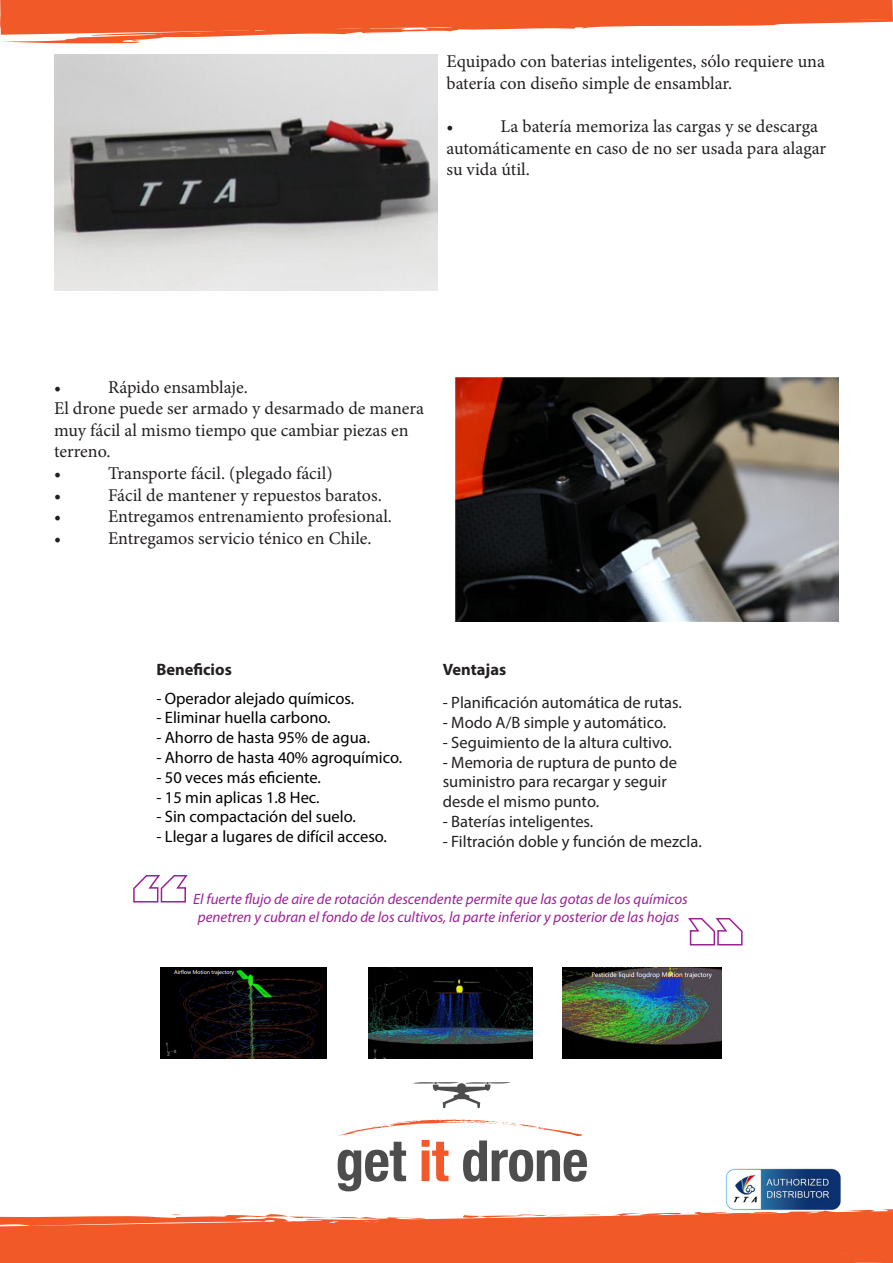
<style>
.page{position:relative;width:893px;height:1263px;background:#fff}
.page>*{position:absolute;margin:0;border:0;box-sizing:border-box;transform-origin:0 0}
.t1{font:18px/21.6px "Minion Pro";color:#231f20}
.t2{font:16.5px/19.8px "Myriad Pro";color:#231f20}
.t3{font:16.5px "Myriad Pro";color:#000}
.t4{font:700 16.5px "Myriad Pro";color:#231f20}
.t5{font:italic 15px/18px "Myriad Pro";color:#9b2295;text-align:center}
</style>
<div class="page">
<img style="left:54px;top:54px;width:384px;height:236px">
<svg style="left:413px;top:1082px;width:98px;height:26px"></svg>
<svg style="left:337px;top:1119px;width:250px;height:72px"></svg>
<img style="left:725px;top:1168px;width:116px;height:41px">
<svg style="left:133px;top:875px;width:55px;height:28px"></svg>
<svg style="left:688px;top:918px;width:55px;height:28px"></svg>
<img style="left:368px;top:967px;width:164px;height:91px">
<img style="left:160px;top:967px;width:167px;height:91px">
<img style="left:563px;top:967px;width:159px;height:91px">
<svg style="left:0;top:0;width:893px;height:44px"></svg>
<svg style="left:572px;top:1209px;width:321px;height:54px;fill:#f15929"></svg>
<svg style="left:0;top:1214px;width:572px;height:49px"></svg>
<img style="left:456px;top:377px;width:383px;height:244px">
<p class="t1" style="left:446px;top:51px;width:380px">Equipado con baterias inteligentes, sólo requiere una batería con diseño simple de ensamblar.</p>
<p class="t1" style="left:446px;top:115px;width:9px">•</p>
<p class="t1" style="left:446px;top:115px;width:381px;text-indent:54px">La batería memoriza las cargas y se descarga automáticamente en caso de no ser usada para alagar su vida útil.</p>
<p class="t1" style="left:54px;top:376px;width:9px">•</p>
<p class="t1" style="left:108px;top:376px;width:141px">Rápido ensamblaje.</p>
<p class="t1" style="left:54px;top:398px;width:371px">El drone puede ser armado y desarmado de manera muy fácil al mismo tiempo que cambiar piezas en terreno.</p>
<p class="t1" style="left:54px;top:463px;width:9px">•</p>
<p class="t1" style="left:108px;top:463px;width:226px">Transporte fácil. (plegado fácil)</p>
<p class="t1" style="left:54px;top:484px;width:9px">•</p>
<p class="t1" style="left:108px;top:484px;width:275px">Fácil de mantener y repuestos baratos.</p>
<p class="t1" style="left:54px;top:506px;width:9px">•</p>
<p class="t1" style="left:108px;top:506px;width:286px">Entregamos entrenamiento profesional.</p>
<p class="t1" style="left:54px;top:527px;width:9px">•</p>
<p class="t1" style="left:108px;top:527px;width:265px">Entregamos servicio ténico en Chile.</p>
<p class="t4" style="left:156px;top:659px;width:77px">Beneficios</p>
<p class="t3" style="left:156px;top:688px;width:200px">- Operador alejado químicos.</p>
<p class="t3" style="left:156px;top:708px;width:176px">- Eliminar huella carbono.</p>
<p class="t3" style="left:156px;top:727px;width:215px">- Ahorro de hasta 95% de agua.</p>
<p class="t3" style="left:156px;top:747px;width:247px">- Ahorro de hasta 40% agroquímico.</p>
<p class="t3" style="left:156px;top:767px;width:166px">- 50 veces más eficiente.</p>
<p class="t3" style="left:156px;top:787px;width:165px">- 15 min aplicas 1.8 Hec.</p>
<p class="t3" style="left:156px;top:807px;width:201px">- Sin compactación del suelo.</p>
<p class="t3" style="left:156px;top:826px;width:232px">- Llegar a lugares de difícil acceso.</p>
<p class="t4" style="left:443px;top:659px;width:65px">Ventajas</p>
<p class="t2" style="left:443px;top:692px;width:241px">- Planificación automática de rutas.</p>
<p class="t2" style="left:443px;top:712px;width:225px">- Modo A/B simple y automático.</p>
<p class="t2" style="left:443px;top:732px;width:231px">- Seguimiento de la altura cultivo.</p>
<p class="t2" style="left:443px;top:752px;width:236px">- Memoria de ruptura de punto de suministro para recargar y seguir desde el mismo punto.</p>
<p class="t2" style="left:443px;top:811px;width:152px">- Baterías inteligentes.</p>
<p class="t2" style="left:443px;top:831px;width:261px">- Filtración doble y función de mezcla.</p>
<p class="t5" style="left:193px;top:889px;width:496px">El fuerte flujo de aire de rotación descendente permite que las gotas de los químicos penetren y cubran el fondo de los cultivos, la parte inferior y posterior de las hojas</p>
</div>
